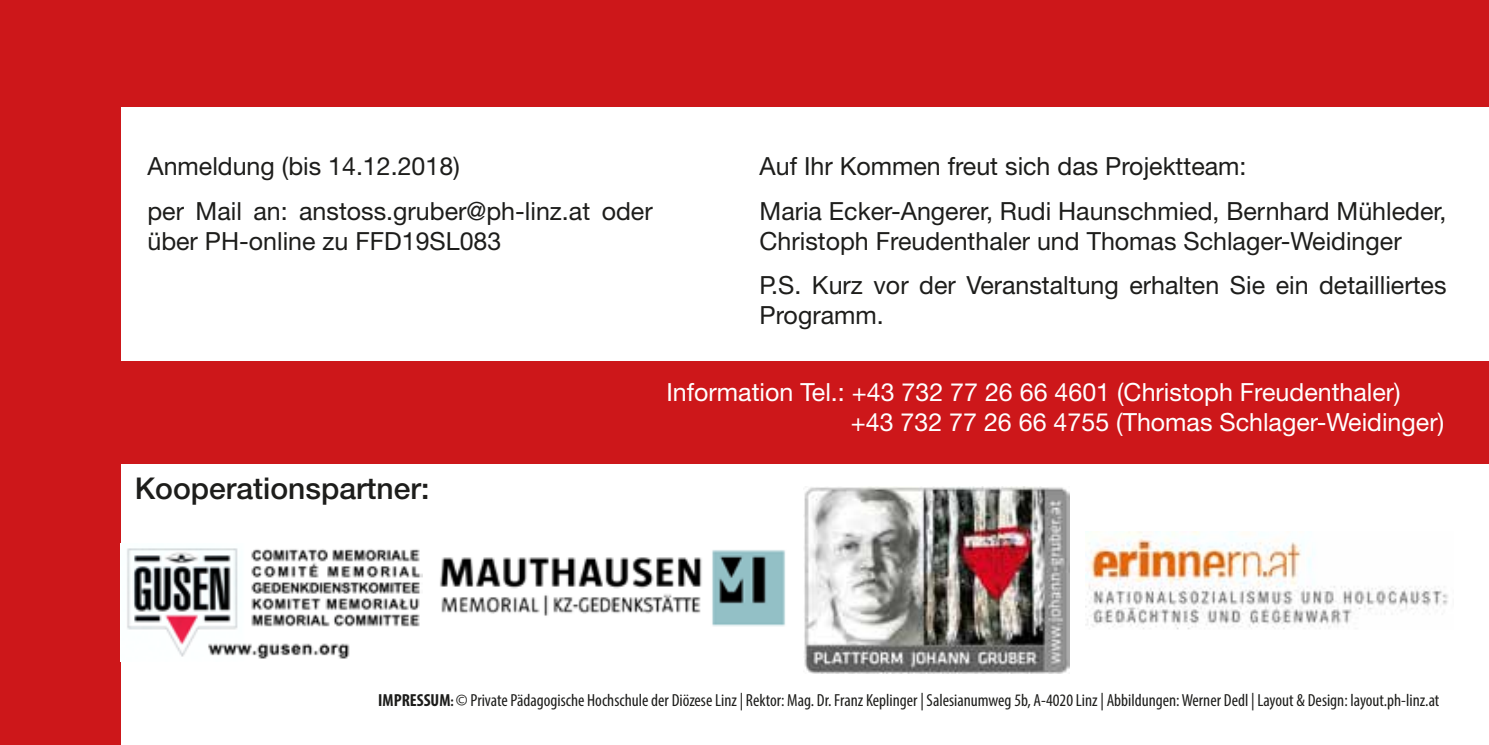
<style>
.page{position:relative;width:1489px;height:745px;background:#fff}
.page>*{position:absolute;margin:0;border:0;box-sizing:border-box;transform-origin:0 0}
.t1{font:500 30px "Helvetica Neue LT Std";color:#1d1d1b}
.t2{font:25px/44.2px "Helvetica Neue LT Std";color:#1d1d1b}
.t3{font:25px/30px "Helvetica Neue LT Std";color:#fff}
.t4{font:condensed 17.5px "Myriad Pro";color:#1d1d1b}
.s1{font-weight:700}
.s2{font-weight:700;font-size:13.75px}
</style>
<div class="page">
<div style="left:120px;top:361px;width:1368px;height:102px;background:#cd171a"></div>
<div style="left:0;top:0;width:120px;height:744px;background:#cd171a"></div>
<div style="left:120px;top:0;width:1368px;height:106px;background:#cd171a"></div>
<img style="left:127px;top:548px;width:295px;height:111px">
<img style="left:440px;top:550px;width:345px;height:77px">
<img style="left:804px;top:486px;width:265px;height:187px">
<img style="left:1085px;top:531px;width:363px;height:98px">
<p class="t2" style="left:147px;top:144px;width:506px">Anmeldung (bis 14.12.2018)<br>per Mail an: anstoss.gruber@ph-linz.at oder</p>
<p class="t2" style="left:147px;top:218px;width:355px">über PH-online zu FFD19SL083</p>
<p class="t2" style="left:759px;top:144px;width:688px">Auf Ihr Kommen freut sich das Projektteam:<br>Maria Ecker-Angerer, Rudi Haunschmied, Bernhard Mühleder,</p>
<p class="t2" style="left:759px;top:218px;width:688px">Christoph Freudenthaler und Thomas Schlager-Weidinger<br>P.S. Kurz vor der Veranstaltung erhalten Sie ein detailliertes</p>
<p class="t2" style="left:759px;top:292px;width:126px">Programm.</p>
<p class="t1" style="left:135px;top:470px;width:296px">Kooperationspartner:</p>
<p class="t3" style="left:850px;top:377px;width:594px;text-indent:-184px">Information Tel.: +43 732 77 26 66 4601 (Christoph Freudenthaler) +43 732 77 26 66 4755 (Thomas Schlager-Weidinger)</p>
<p class="t4" style="left:378px;top:689px;width:1062px"><span class="s1">IMPRESSUM</span><span class="s2">:</span> © Private Pädagogische Hochschule der Diözese Linz | Rektor: Mag. Dr. Franz Keplinger | Salesianumweg 5b, A-4020 Linz | Abbildungen: Werner Dedl | Layout &amp; Design: layout.ph-linz.at</p>
</div>
